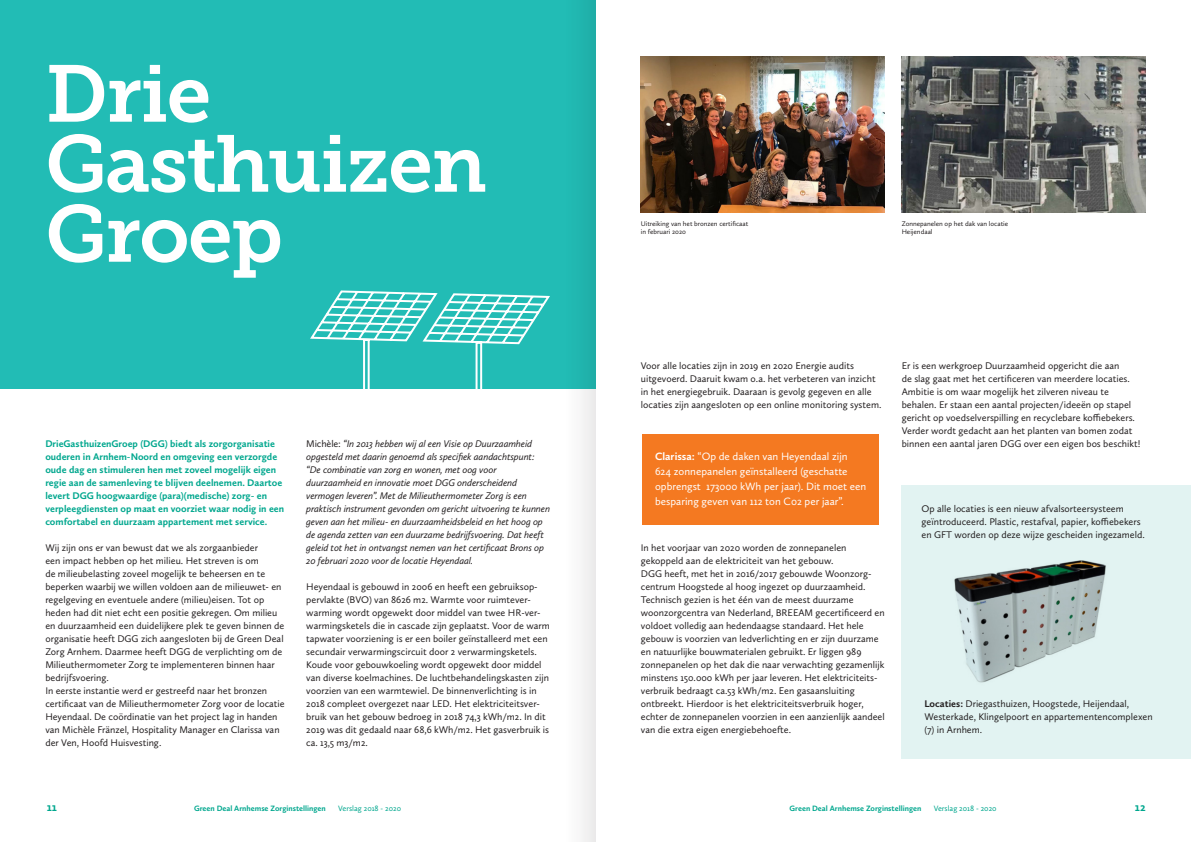
<style>
.page{position:relative;width:1191px;height:842px;background:#fff}
.page>*{position:absolute;margin:0;border:0;box-sizing:border-box;transform-origin:0 0}
.Kop_Groot{font:80px/70px "Museo Slab 700";letter-spacing:-.02em;color:#fff}
.t1{font:700 12px "Calluna Sans";color:#00a78e}
.Citaat{font:11px/15px "Calluna Sans";color:#fff}
.text{font:10px/13px "Calluna Sans";color:#231f20}
.text-2{font:italic 10px/13px "Calluna Sans";letter-spacing:-.01em;color:#231f20}
.Intro{font:700 10px/13px "Calluna Sans";color:#00a78e}
.t2{font:700 8px "Calluna Sans";color:#00a78e}
.t3{font:8px "Calluna Sans";color:#00a78e}
.t4{font:7px/8px "Calluna Sans";color:#231f20}
.s1{font-style:normal}
.s2{font-weight:700}
</style>
<div class="page">
<div style="left:0;top:0;width:595px;height:388px;background:#22bcb5"></div>
<div style="left:642px;top:434px;width:237px;height:90px;background:#f47921"></div>
<img style="left:901px;top:56px;width:244px;height:156px">
<img style="left:641px;top:56px;width:243px;height:157px">
<div style="left:901px;top:486px;width:290px;height:273px;background:#e2f3f2"></div>
<svg style="left:308px;top:290px;width:244px;height:99px"></svg>
<img style="left:954px;top:560px;width:152px;height:123px">
<svg style="left:564px;top:0;width:31px;height:842px"></svg>
<h1 class="Kop_Groot" style="left:45px;top:60px;width:443px">Drie<br>Gasthuizen<br>Groep</h1>
<p class="t4" style="left:641px;top:219px;width:109px">Uitreiking van het bronzen certificaat in februari 2020</p>
<p class="t4" style="left:901px;top:219px;width:108px">Zonnepanelen op het dak van locatie<br>Heijendaal</p>
<p class="text" style="left:641px;top:359px;width:242px">Voor alle locaties zijn in 2019 en 2020 Energie audits uitgevoerd. Daaruit kwam o.a. het verbeteren van inzicht in het energiegebruik. Daaraan is gevolg gegeven en alle locaties zijn aangesloten op een online monitoring system.</p>
<p class="text" style="left:901px;top:359px;width:235px">Er is een werkgroep Duurzaamheid opgericht die aan<br>de slag gaat met het certificeren van meerdere locaties.<br>Ambitie is om waar mogelijk het zilveren niveau te behalen. Er staan een aantal projecten/ideeën op stapel gericht op voedselverspilling en recyclebare koffiebekers.<br>Verder wordt gedacht aan het planten van bomen zodat</p>
<p class="text-2" style="left:306px;top:437px;width:245px"><span class="s1">Michèle:</span> “In 2013 hebben wij al een Visie op Duurzaamheid opgesteld met daarin genoemd als specifiek aandachtspunt: “De combinatie van zorg en wonen, met oog voor duurzaamheid en innovatie moet DGG onderscheidend vermogen leveren”. Met de Milieuthermometer Zorg is een praktisch instrument gevonden om gericht uitvoering te kunnen geven aan het milieu- en duurzaamheidsbeleid en het hoog op de agenda zetten van een duurzame bedrijfsvoering. Dat heeft geleid tot het in ontvangst nemen van het certificaat Brons op 20 februari 2020 voor de locatie Heyendaal.</p>
<p class="text" style="left:306px;top:580px;width:245px">Heyendaal is gebouwd in 2006 en heeft een gebruiksop&shy;pervlakte (BVO) van 8626 m2. Warmte voor ruimtever&shy;warming wordt opgewekt door middel van twee HR-ver&shy;warmingsketels die in cascade zijn geplaatst. Voor de warm tapwater voorziening is er een boiler geïnstalleerd met een secundair verwarmingscircuit door 2 verwarmingsketels.<br>Koude voor gebouwkoeling wordt opgewekt door middel van diverse koelmachines. De luchtbehandelingskasten zijn voorzien van een warmtewiel. De binnenverlichting is in 2018 compleet overgezet naar LED. Het elektriciteitsver&shy;bruik van het gebouw bedroeg in 2018 74,3 kWh/m2. In dit 2019 was dit gedaald naar 68,6 kWh/m2. Het gasverbruik is ca. 13,5 m3/m2.</p>
<p class="Intro" style="left:45px;top:437px;width:231px">DrieGasthuizenGroep (DGG) biedt als zorgorganisatie</p>
<p class="text" style="left:901px;top:437px;width:240px">binnen een aantal jaren DGG over een eigen bos beschikt!</p>
<p class="Intro" style="left:45px;top:450px;width:240px">ouderen in Arnhem-Noord en omgeving een verzorgde oude dag en stimuleren hen met zoveel mogelijk eigen regie aan de samenleving te blijven deelnemen. Daartoe levert DGG hoogwaardige (para)(medische) zorg- en verpleegdiensten op maat en voorziet waar nodig in een comfortabel en duurzaam appartement met service.</p>
<p class="text" style="left:45px;top:541px;width:240px">Wij zijn ons er van bewust dat we als zorgaanbieder<br>een impact hebben op het milieu. Het streven is om<br>de milieubelasting zoveel mogelijk te beheersen en te beperken waarbij we willen voldoen aan de milieuwet- en regelgeving en eventuele andere (milieu)eisen. Tot op heden had dit niet echt een positie gekregen. Om milieu en duurzaamheid een duidelijkere plek te geven binnen de organisatie heeft DGG zich aangesloten bij de Green Deal Zorg Arnhem. Daarmee heeft DGG de verplichting om de Milieuthermometer Zorg te implementeren binnen haar bedrijfsvoering.</p>
<p class="text" style="left:45px;top:684px;width:241px">In eerste instantie werd er gestreefd naar het bronzen certificaat van de Milieuthermometer Zorg voor de locatie Heyendaal. De coördinatie van het project lag in handen van Michèle Fränzel, Hospitality Manager en Clarissa van der Ven, Hoofd Huisvesting.</p>
<p class="Citaat" style="left:655px;top:448px;width:213px"><span class="s2">Clarissa:</span> “Op de daken van Heyendaal zijn 624 zonnepanelen geïnstalleerd (geschatte opbrengst 173000 kWh per jaar). Dit moet een besparing geven van 112 ton C02 per jaar”.</p>
<p class="text" style="left:641px;top:541px;width:207px">In het voorjaar van 2020 worden de zonnepanelen gekoppeld aan de elektriciteit van het gebouw.</p>
<p class="text" style="left:641px;top:567px;width:245px">DGG heeft, met het in 2016/2017 gebouwde Woonzorg&shy;centrum Hoogstede al hoog ingezet op duurzaamheid.<br>Technisch gezien is het één van de meest duurzame woonzorgcentra van Nederland, BREEAM gecertificeerd en voldoet volledig aan hedendaagse standaard. Het hele gebouw is voorzien van ledverlichting en er zijn duurzame en natuurlijke bouwmaterialen gebruikt. Er liggen 989 zonnepanelen op het dak die naar verwachting gezamenlijk minstens 150.000 kWh per jaar leveren. Het elektriciteits&shy;verbruik bedraagt ca.53 kWh/m2. Een gasaansluiting ontbreekt. Hierdoor is het elektriciteitsverbruik hoger, echter de zonnepanelen voorzien in een aanzienlijk aandeel van die extra eigen energiebehoefte.</p>
<p class="text" style="left:921px;top:502px;width:225px">Op alle locaties is een nieuw afvalsorteersysteem geïntroduceerd. Plastic, restafval, papier, koffiebekers en GFT worden op deze wijze gescheiden ingezameld.</p>
<p class="text" style="left:924px;top:697px;width:230px"><span class="s2">Locaties:</span> Driegasthuizen, Hoogstede, Heijendaal,<br>Westerkade, Klingelpoort en appartementencomplexen (7) in Arnhem.</p>
<p class="t1" style="left:47px;top:799px;width:12px">11</p>
<p class="t2" style="left:194px;top:803px;width:133px">Green Deal Arnhemse Zorginstellingen</p>
<p class="t3" style="left:338px;top:803px;width:64px">Verslag 2018 - 2020</p>
<p class="t2" style="left:789px;top:803px;width:133px">Green Deal Arnhemse Zorginstellingen</p>
<p class="t3" style="left:933px;top:803px;width:64px">Verslag 2018 - 2020</p>
<p class="t1" style="left:1135px;top:799px;width:12px">12</p>
</div>
